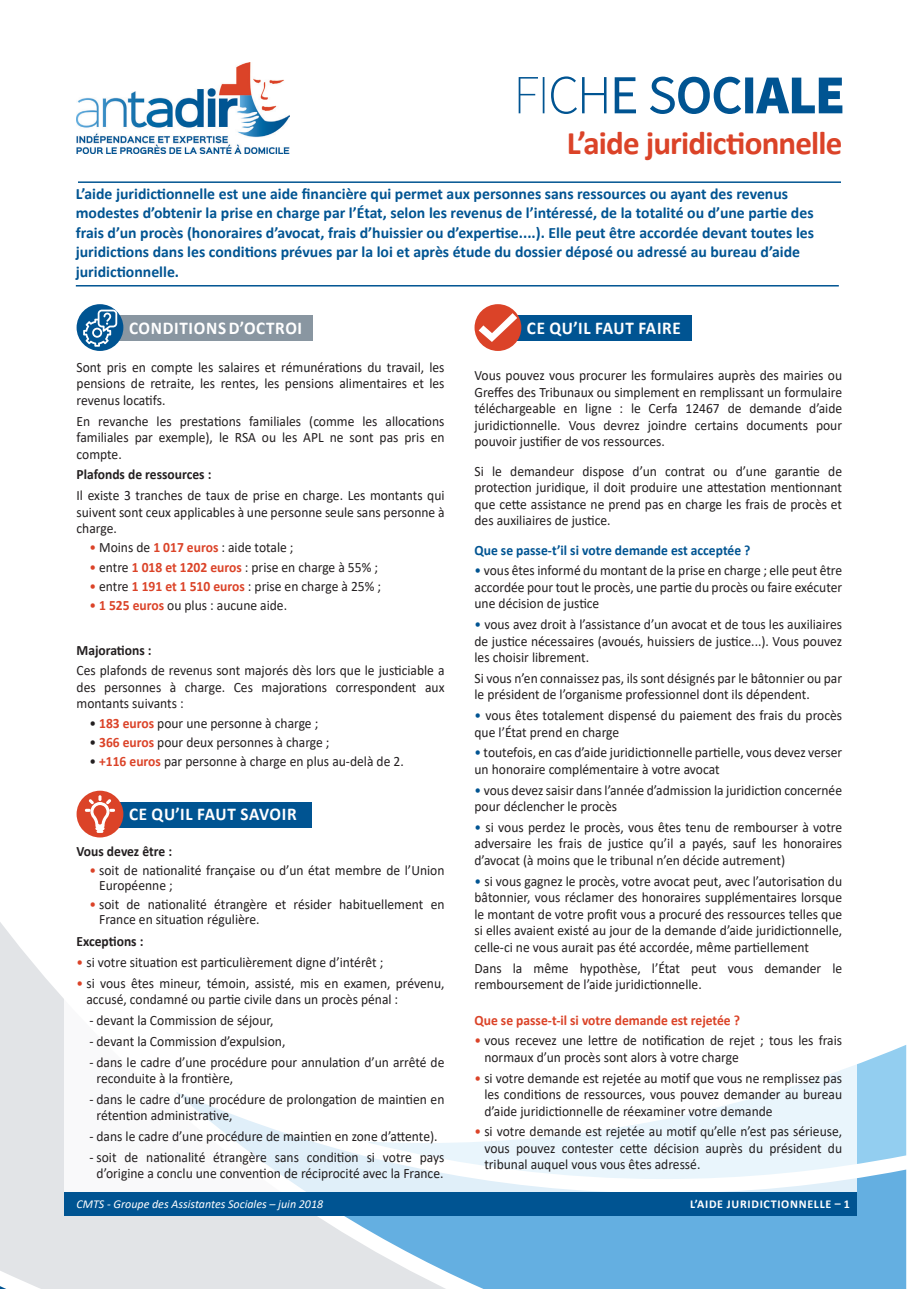
<style>
.page{position:relative;width:919px;height:1289px;background:#fff}
.page>*{position:absolute;margin:0;border:0;box-sizing:border-box;transform-origin:0 0}
.t1{font:700 33px "Calibri";letter-spacing:-.025em;color:#db4328}
.texte_fiche{font:700 18px "Calibri";letter-spacing:.04em;color:#fff;scale:.95 1}
.Texte_chapeau{font:700 15.75px/19.5px "Calibri";color:#005492}
.texte_fiche-2{font:14.25px/16.5px "Calibri";color:#231f20;text-align:justify;scale:.95 1}
.sous_titre_barette_b{font:14.25px/16.5px "Calibri";color:#231f20;text-align:justify;scale:.95 1}
.texte_fiche-3{font:700 14.25px "Calibri";color:#231f20;scale:.95 1}
.texte_fiche-4{font:700 14.25px "Calibri";color:#005492;scale:.95 1}
.texte_fiche-5{font:700 14.25px "Calibri";color:#db4328;scale:.95 1}
.t2{font:italic 12px "Calibri";color:#fff}
.t3{font:700 12px "Calibri";letter-spacing:.06em;color:#fff}
.s1{color:#db4328}
.s2{font-weight:700;color:#db4328}
.s3{color:#005492}
</style>
<div class="page">
<svg style="left:0;top:799px;width:906px;height:489px"></svg>
<div style="left:64px;top:861px;width:792px;height:330px;background:#fff"></div>
<div style="left:64px;top:1191px;width:792px;height:24px;background:#005492"></div>
<svg style="left:518px;top:76px;width:324px;height:38px"></svg>
<img style="left:77px;top:63px;width:212px;height:90px">
<hr style="left:78px;top:181px;width:762px;height:2px;background:#005492">
<hr style="left:76px;top:285px;width:762px;height:1px;background:#005492">
<div style="left:109px;top:315px;width:204px;height:26px;background:#8996a1"></div>
<div style="left:77px;top:304px;width:46px;height:47px;background:#005492;border-radius:50%"></div>
<svg style="left:83px;top:309px;width:34px;height:38px"></svg>
<div style="left:109px;top:801px;width:202px;height:26px;background:#005492"></div>
<div style="left:77px;top:790px;width:46px;height:47px;background:#db4328;border-radius:50%"></div>
<svg style="left:85px;top:795px;width:30px;height:38px"></svg>
<div style="left:507px;top:315px;width:184px;height:26px;background:#005492"></div>
<div style="left:474px;top:304px;width:47px;height:47px;background:#db4328;border-radius:50%"></div>
<svg style="left:478px;top:313px;width:39px;height:29px"></svg>
<p class="t1" style="left:567px;top:120px;width:277px">L’aide juridictionnelle</p>
<p class="Texte_chapeau" style="left:76px;top:184px;width:739px">L’aide juridictionnelle est une aide financière qui permet aux personnes sans ressources ou ayant des revenus modestes d’obtenir la prise en charge par l’État, selon les revenus de l’intéressé, de la totalité ou d’une partie des frais d’un procès (honoraires d’avocat, frais d’huissier ou d’expertise....). Elle peut être accordée devant toutes les juridictions dans les conditions prévues par la loi et après étude du dossier déposé ou adressé au bureau d’aide juridictionnelle.</p>
<p class="texte_fiche" style="left:129px;top:315px;width:184px">CONDITIONS D’OCTROI</p>
<p class="texte_fiche-2" style="left:77px;top:358px;width:389px">Sont pris en compte les salaires et rémunérations du travail, les pensions de retraite, les rentes, les pensions alimentaires et les revenus locatifs.</p>
<p class="texte_fiche-2" style="left:77px;top:412px;width:389px">En revanche les prestations familiales (comme les allocations familiales par exemple), le RSA ou les APL ne sont pas pris en compte.</p>
<p class="texte_fiche-3" style="left:77px;top:464px;width:143px">Plafonds de ressources :</p>
<p class="texte_fiche-2" style="left:77px;top:486px;width:389px">Il existe 3 tranches de taux de prise en charge. Les montants qui suivent sont ceux applicables à une personne seule sans personne à charge.</p>
<p class="texte_fiche-2" style="left:89px;top:539px;width:216px"><span class="s1">•</span> Moins de <span class="s2">1 017 euros</span> : aide totale ;</p>
<p class="texte_fiche-2" style="left:89px;top:558px;width:305px"><span class="s1">•</span> entre <span class="s2">1 018 et 1202 euros</span> : prise en charge à 55% ;</p>
<p class="texte_fiche-2" style="left:89px;top:577px;width:308px"><span class="s1">•</span> entre <span class="s2">1 191 et 1 510 euros</span> : prise en charge à 25% ;</p>
<p class="texte_fiche-2" style="left:89px;top:596px;width:210px"><span class="s1">•</span> <span class="s2">1 525 euros</span> ou plus : aucune aide.</p>
<p class="texte_fiche-3" style="left:77px;top:640px;width:80px">Majorations :</p>
<p class="texte_fiche-2" style="left:77px;top:662px;width:389px">Ces plafonds de revenus sont majorés dès lors que le justiciable a des personnes à charge. Ces majorations correspondent aux montants suivants :</p>
<p class="texte_fiche-2" style="left:89px;top:714px;width:242px">• <span class="s2">183 euros</span> pour une personne à charge ;</p>
<p class="texte_fiche-2" style="left:89px;top:733px;width:254px">• <span class="s2">366 euros</span> pour deux personnes à charge ;</p>
<p class="texte_fiche-2" style="left:89px;top:752px;width:332px">• <span class="s2">+116 euros</span> par personne à charge en plus au-delà de 2.</p>
<p class="texte_fiche" style="left:129px;top:801px;width:178px">CE QU’IL FAUT SAVOIR</p>
<p class="texte_fiche-3" style="left:77px;top:840px;width:102px">Vous devez être :</p>
<p class="texte_fiche-2" style="left:99px;top:862px;width:365px;line-height:15px;text-indent:-10px"><span class="s1">•</span> soit de nationalité française ou d’un état membre de l’Union<br>Européenne ;</p>
<p class="texte_fiche-2" style="left:99px;top:896px;width:365px;line-height:15px;text-indent:-10px"><span class="s1">•</span> soit de nationalité étrangère et résider habituellement en<br>France en situation régulière.</p>
<p class="texte_fiche-3" style="left:77px;top:931px;width:72px">Exceptions :</p>
<p class="texte_fiche-2" style="left:77px;top:953px;width:324px"><span class="s1">•</span> si votre situation est particulièrement digne d’intérêt ;</p>
<p class="texte_fiche-2" style="left:86px;top:974px;width:378px;text-indent:-10px"><span class="s1">•</span> si vous êtes mineur, témoin, assisté, mis en examen, prévenu, accusé, condamné ou partie civile dans un procès pénal :</p>
<p class="texte_fiche-2" style="left:89px;top:1011px;width:195px">- devant la Commission de séjour,</p>
<p class="texte_fiche-2" style="left:89px;top:1032px;width:208px">- devant la Commission d’expulsion,</p>
<p class="texte_fiche-2" style="left:96px;top:1053px;width:368px;text-indent:-7px">- dans le cadre d’une procédure pour annulation d’un arrêté de reconduite à la frontière,</p>
<p class="texte_fiche-2" style="left:96px;top:1090px;width:368px;text-indent:-7px">- dans le cadre d’une procédure de prolongation de maintien en rétention administrative,</p>
<p class="texte_fiche-2" style="left:89px;top:1127px;width:368px">- dans le cadre d’une procédure de maintien en zone d’attente).</p>
<p class="texte_fiche-2" style="left:89px;top:1148px;width:375px;text-align:center">- soit de nationalité étrangère sans condition si votre pays d’origine a conclu une convention de réciprocité avec la France.</p>
<p class="texte_fiche" style="left:527px;top:315px;width:163px">CE QU’IL FAUT FAIRE</p>
<p class="sous_titre_barette_b" style="left:474px;top:367px;width:388px">Vous pouvez vous procurer les formulaires auprès des mairies ou Greffes des Tribunaux ou simplement en remplissant un formulaire téléchargeable en ligne : le Cerfa 12467 de demande d’aide juridictionnelle. Vous devrez joindre certains documents pour pouvoir justifier de vos ressources.</p>
<p class="texte_fiche-2" style="left:474px;top:462px;width:388px">Si le demandeur dispose d’un contrat ou d’une garantie de protection juridique, il doit produire une attestation mentionnant que cette assistance ne prend pas en charge les frais de procès et des auxiliaires de justice.</p>
<p class="texte_fiche-4" style="left:474px;top:539px;width:292px">Que se passe-t’il si votre demande est acceptée ?</p>
<p class="texte_fiche-2" style="left:474px;top:562px;width:388px"><span class="s3">•</span> vous êtes informé du montant de la prise en charge ; elle peut être accordée pour tout le procès, une partie du procès ou faire exécuter une décision de justice</p>
<p class="texte_fiche-2" style="left:474px;top:615px;width:388px"><span class="s3">•</span> vous avez droit à l’assistance d’un avocat et de tous les auxiliaires de justice nécessaires (avoués, huissiers de justice...). Vous pouvez les choisir librement.</p>
<p class="texte_fiche-2" style="left:474px;top:669px;width:388px">Si vous n’en connaissez pas, ils sont désignés par le bâtonnier ou par le président de l’organisme professionnel dont ils dépendent.</p>
<p class="texte_fiche-2" style="left:474px;top:706px;width:388px"><span class="s3">•</span> vous êtes totalement dispensé du paiement des frais du procès que l’État prend en charge</p>
<p class="texte_fiche-2" style="left:474px;top:744px;width:388px"><span class="s3">•</span> toutefois, en cas d’aide juridictionnelle partielle, vous devez verser un honoraire complémentaire à votre avocat</p>
<p class="texte_fiche-2" style="left:474px;top:781px;width:388px"><span class="s3">•</span> vous devez saisir dans l’année d’admission la juridiction concernée pour déclencher le procès</p>
<p class="texte_fiche-2" style="left:474px;top:818px;width:388px"><span class="s3">•</span> si vous perdez le procès, vous êtes tenu de rembourser à votre adversaire les frais de justice qu’il a payés, sauf les honoraires d’avocat (à moins que le tribunal n’en décide autrement)</p>
<p class="texte_fiche-2" style="left:474px;top:872px;width:388px"><span class="s3">•</span> si vous gagnez le procès, votre avocat peut, avec l’autorisation du bâtonnier, vous réclamer des honoraires supplémentaires lorsque le montant de votre profit vous a procuré des ressources telles que si elles avaient existé au jour de la demande d’aide juridictionnelle, celle-ci ne vous aurait pas été accordée, même partiellement</p>
<p class="texte_fiche-2" style="left:474px;top:959px;width:388px">Dans la même hypothèse, l’État peut vous demander le remboursement de l’aide juridictionnelle.</p>
<p class="texte_fiche-5" style="left:474px;top:1009px;width:281px">Que se passe-t-il si votre demande est rejetée ?</p>
<p class="texte_fiche-2" style="left:484px;top:1031px;width:378px;text-indent:-10px"><span class="s1">•</span> vous recevez une lettre de notification de rejet ; tous les frais normaux d’un procès sont alors à votre charge</p>
<p class="texte_fiche-2" style="left:484px;top:1069px;width:378px;text-indent:-10px"><span class="s1">•</span> si votre demande est rejetée au motif que vous ne remplissez pas les conditions de ressources, vous pouvez demander au bureau d’aide juridictionnelle de réexaminer votre demande</p>
<p class="texte_fiche-2" style="left:484px;top:1122px;width:378px;text-indent:-10px"><span class="s1">•</span> si votre demande est rejetée au motif qu’elle n’est pas sérieuse, vous pouvez contester cette décision auprès du président du tribunal auquel vous vous êtes adressé.</p>
<p class="t2" style="left:77px;top:1195px;width:248px">CMTS - Groupe des Assistantes Sociales – juin 2018</p>
<p class="t3" style="left:690px;top:1195px;width:161px">L’AIDE JURIDICTIONNELLE – 1</p>
</div>
